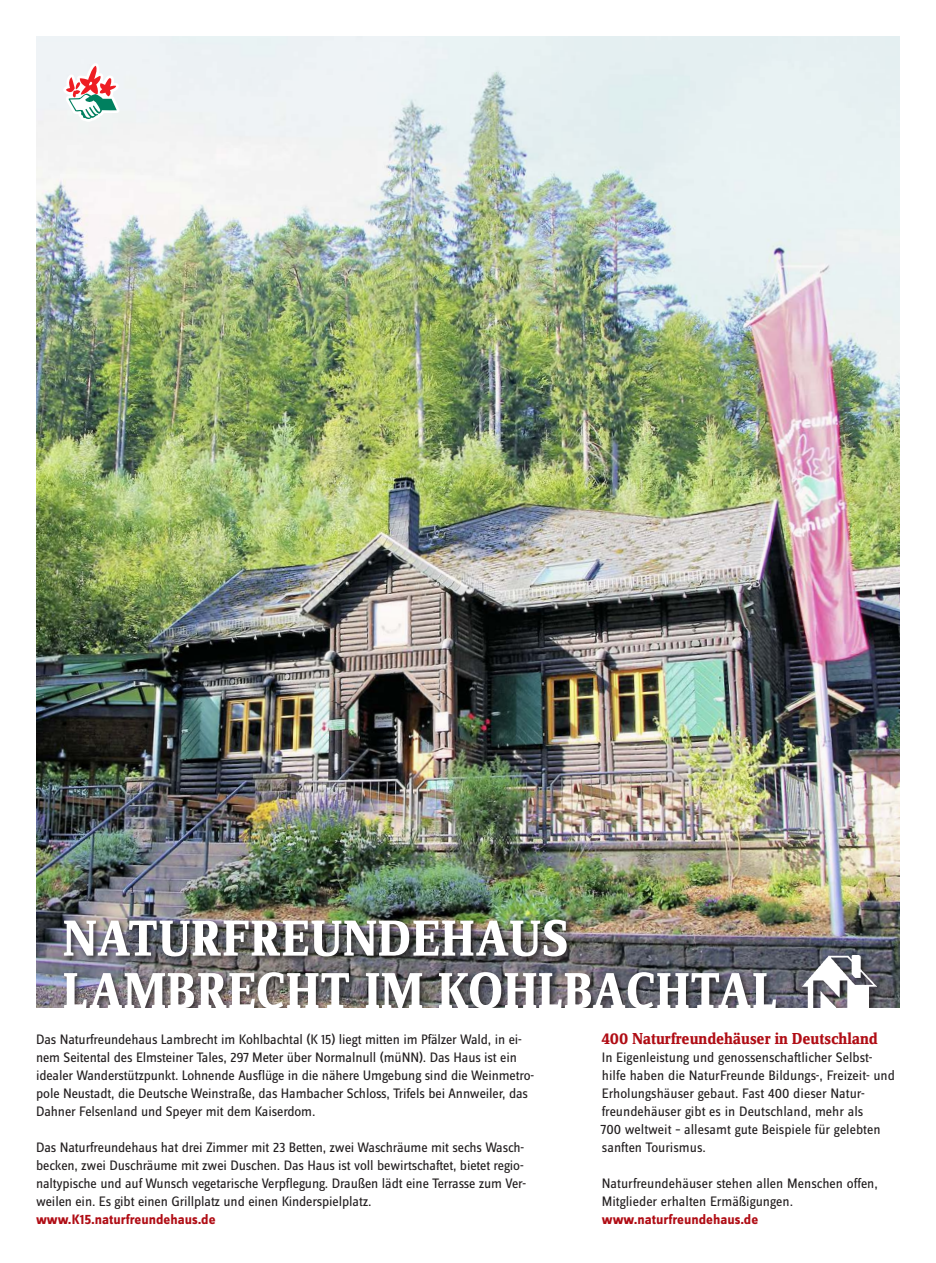
<style>
.page{position:relative;width:936px;height:1263px;background:#fff}
.page>*{position:absolute;margin:0;border:0;box-sizing:border-box;transform-origin:0 0}
.t1{font:52.5px/52.5px "Zine Serif Dis OT Bld";letter-spacing:.025em;color:#fff}
.t2{font:16.5px "Zine Serif Dis OT Bld";color:#b00d15}
.t3{font:14.25px/18px "Zine Sans Dis OT";letter-spacing:-.01em;color:#231f20}
.t4{font:700 14.25px "Zine Sans Dis OT";color:#b00d15}
</style>
<div class="page">
<img style="left:36px;top:36px;width:863px;height:972px">
<div style="left:801px;top:954px;width:82px;height:63px;background:#231f20;opacity:.75"></div>
<img style="left:802px;top:955px;width:74px;height:53px">
<div style="left:62px;top:918px;width:721px;height:98px;background:#231f20;opacity:.75"></div>
<div style="left:36px;top:1008px;width:863px;height:255px;background:#fff"></div>
<svg style="left:63px;top:63px;width:56px;height:59px"></svg>
<h1 class="t1" style="left:63px;top:915px;width:715px">NATURFREUNDEHAUS<br>LAMBRECHT IM KOHLBACHTAL</h1>
<p class="t3" style="left:36px;top:1031px;width:499px">Das Naturfreundehaus Lambrecht im Kohlbachtal (K 15) liegt mitten im Pfälzer Wald, in ei&shy;nem Seitental des Elmsteiner Tales, 297 Meter über Normalnull (müNN). Das Haus ist ein idealer Wanderstützpunkt. Lohnende Ausflüge in die nähere Umgebung sind die Weinmetro&shy;pole Neustadt, die Deutsche Weinstraße, das Hambacher Schloss, Trifels bei Annweiler, das Dahner Felsenland und Speyer mit dem Kaiserdom.</p>
<p class="t3" style="left:36px;top:1139px;width:491px">Das Naturfreundehaus hat drei Zimmer mit 23 Betten, zwei Waschräume mit sechs Wasch&shy;becken, zwei Duschräume mit zwei Duschen. Das Haus ist voll bewirtschaftet, bietet regio&shy;naltypische und auf Wunsch vegetarische Verpflegung. Draußen lädt eine Terrasse zum Ver&shy;weilen ein. Es gibt einen Grillplatz und einen Kinderspielplatz.</p>
<p class="t4" style="left:36px;top:1212px;width:181px">www.K15.naturfreundehaus.de</p>
<p class="t2" style="left:601px;top:1030px;width:278px">400 Naturfreundehäuser in Deutschland</p>
<p class="t3" style="left:600px;top:1049px;width:296px">In Eigenleistung und genossenschaftlicher Selbst&shy;hilfe haben die NaturFreunde Bildungs-, Freizeit- und Erholungshäuser gebaut. Fast 400 dieser Natur&shy;freundehäuser gibt es in Deutschland, mehr als<br>700 weltweit – allesamt gute Beispiele für gelebten sanften Tourismus.</p>
<p class="t3" style="left:601px;top:1175px;width:277px">Naturfreundehäuser stehen allen Menschen offen,<br>Mitglieder erhalten Ermäßigungen.</p>
<p class="t4" style="left:601px;top:1212px;width:158px">www.naturfreundehaus.de</p>
</div>
